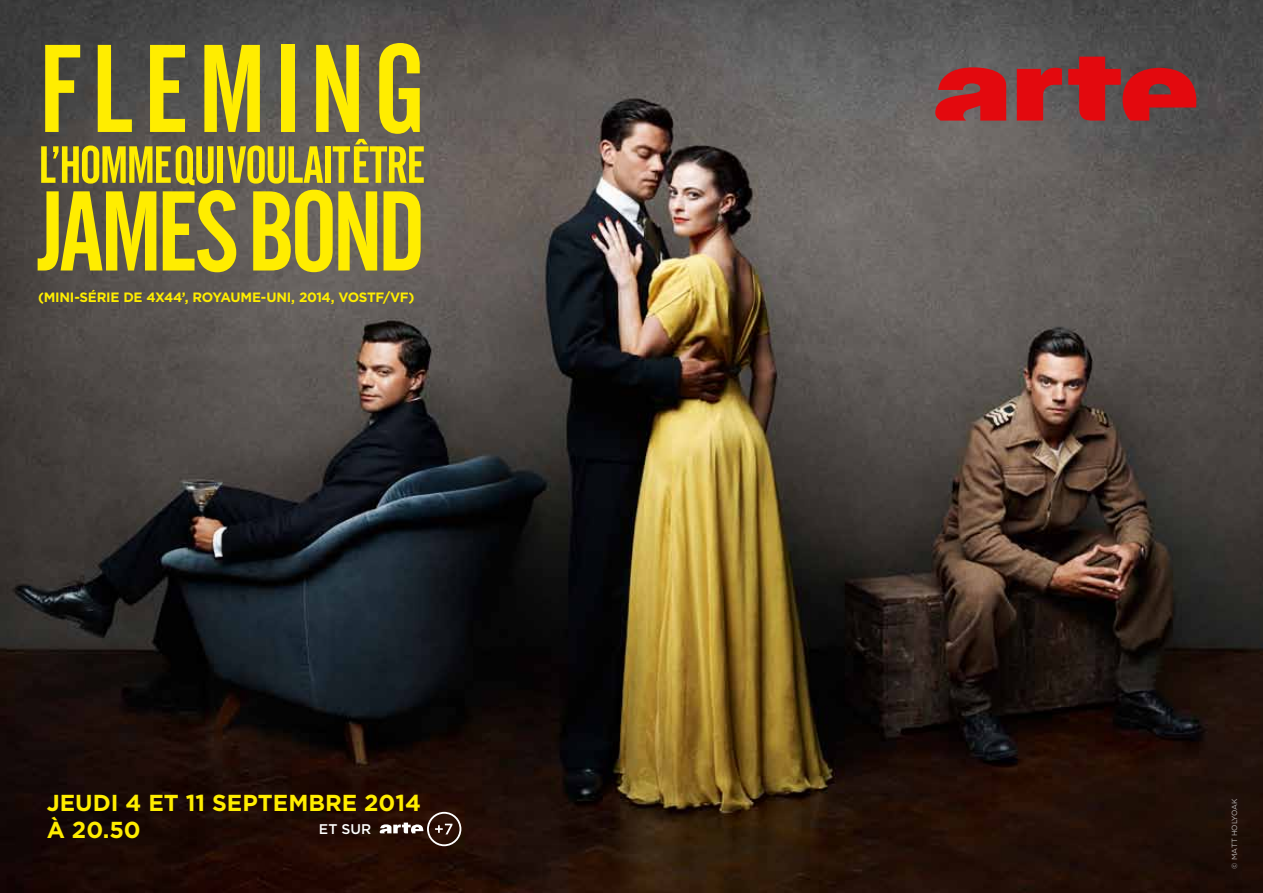
<style>
.page{position:relative;width:1263px;height:893px;background:#fff}
.page>*{position:absolute;margin:0;border:0;box-sizing:border-box;transform-origin:0 0}
.t1{font:123.3px "Alternate Gothic No 2 BT";color:#ffed00}
.t2{font:112.05px "Alternate Gothic No 2 BT";color:#ffed00}
.t3{font:51.75px "Alternate Gothic No 2 BT";letter-spacing:-.03em;color:#ffed00}
.t4{font:700 23.1px/26.4px "Gotham";color:#ffed00}
.t5{font:500 14.1px "Gotham";color:#fff}
.t6{font:700 13.5px "Gotham";letter-spacing:-.025em;color:#ffed00}
.t7{font:7.5px "Gotham";color:#b7b3b1}
</style>
<div class="page">
<img style="left:0;top:0;width:1263px;height:893px">
<svg style="left:380px;top:812px;width:81px;height:34px;background:#4e3930"></svg>
<svg style="left:935px;top:57px;width:268px;height:64px;background:#a22e30"></svg>
<h1 class="t1" style="left:38px;top:21px;width:103px">FLEMI</h1>
<h1 class="t1" style="left:309px;top:21px;width:118px">NG</h1>
<h3 class="t3" style="left:38px;top:136px;width:388px">L’HOMME QUI VOULAIT ÊTRE</h3>
<h2 class="t2" style="left:38px;top:169px;width:389px">JAMES BOND</h2>
<p class="t6" style="left:38px;top:288px;width:378px">(MINI-SÉRIE DE 4X44’, ROYAUM E-UNI, 2014, VOSTF/VF)</p>
<h3 class="t4" style="left:47px;top:790px;width:376px">JEUDI 4 ET 11 SEPTEM BRE 2014<br>À 20.50</h3>
<p class="t5" style="left:319px;top:820px;width:54px">ET SUR</p>
<p class="t7" style="left:1229px;top:868px;width:72px;rotate:-90deg">© Matt Holyoak</p>
</div>
